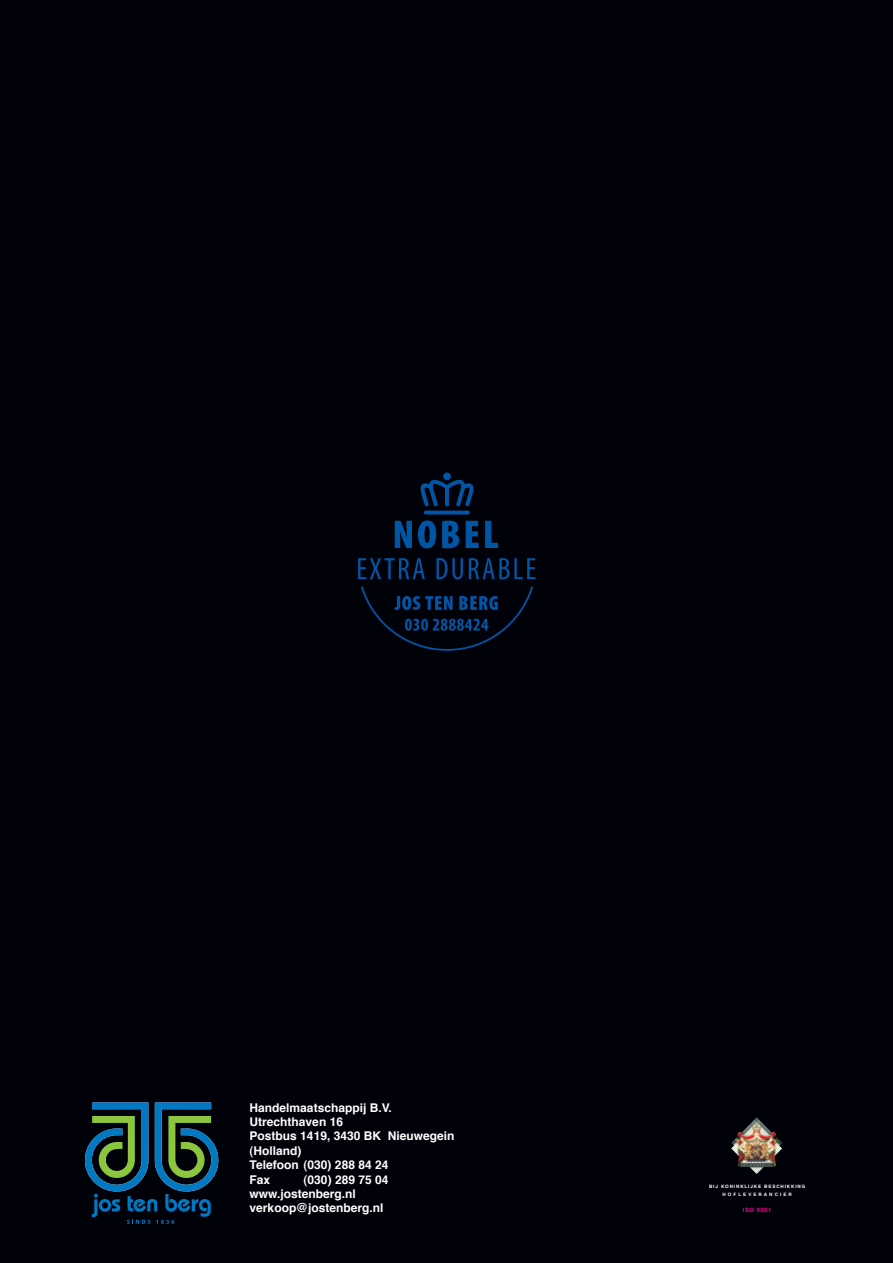
<style>
.page{position:relative;width:893px;height:1263px;background:#010209}
.page>*{position:absolute;margin:0;border:0;box-sizing:border-box;transform-origin:0 0}
.t1{font:700 12px/14.4px "Helvetica";color:#fff}
.t2{font:700 5.85px "Helvetica";letter-spacing:.085em;color:#ed028c}
.t3{font:700 4.65px/7.8px "Helvetica";letter-spacing:.195em;color:#fff;text-align:center}
</style>
<div class="page">
<svg style="left:85px;top:1102px;width:133px;height:122px"></svg>
<img style="left:731px;top:1117px;width:51px;height:57px">
<hr style="left:426px;top:511px;width:42px;height:3px;background:#0155a5">
<svg style="left:420px;top:478px;width:54px;height:29px"></svg>
<div style="left:443px;top:472px;width:8px;height:8px;background:#0155a5;border-radius:50%"></div>
<svg style="left:395px;top:521px;width:17px;height:27px"></svg>
<svg style="left:418px;top:520px;width:18px;height:28px"></svg>
<svg style="left:442px;top:521px;width:17px;height:27px"></svg>
<svg style="left:466px;top:521px;width:13px;height:27px"></svg>
<svg style="left:485px;top:521px;width:13px;height:27px"></svg>
<svg style="left:358px;top:558px;width:67px;height:21px"></svg>
<svg style="left:437px;top:558px;width:26px;height:21px"></svg>
<svg style="left:469px;top:558px;width:67px;height:21px"></svg>
<svg style="left:361px;top:586px;width:172px;height:65px"></svg>
<p class="t1" style="left:250px;top:1101px;width:206px">Handelmaatschappij B.V.<br>Utrechthaven 16<br>Postbus 1419, 3430 BK Nieuwegein (Holland)<br>Telefoon (030) 288 84 24<br>Fax</p>
<p class="t1" style="left:250px;top:1173px;width:140px;text-indent:54px">(030) 289 75 04 www.jostenberg.nl verkoop@jostenberg.nl</p>
<p class="t3" style="left:709px;top:1183px;width:98px">BIJ KONINKLIJKE BESCHIKKING<br>HOFLEVERANCIER</p>
<p class="t2" style="left:743px;top:1207px;width:30px">ISO 9001</p>
</div>
